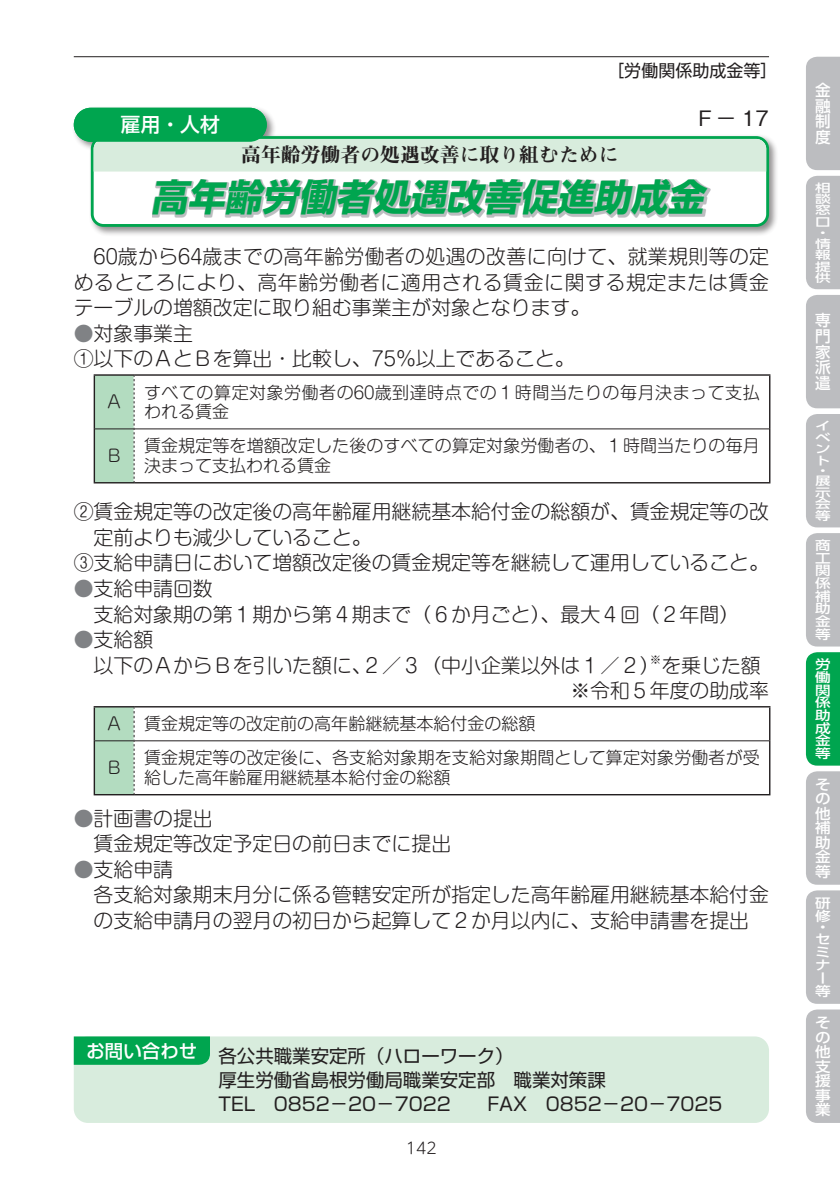
<style>
.page{position:relative;width:840px;height:1191px;background:#fff}
.page>*{position:absolute;margin:0;border:0;box-sizing:border-box;transform-origin:0 0}
.t1{font:italic 700 36.8px "Shin Go Pro";color:#00a54f}
.t2{font:500 21.2px "Gothic BBB Pro";color:#231f20}
.t3{font:300 19.8px/25.6px "Shin M Go Pro";color:#231f20}
.t4{font:19.8px "Midashi Min Pro MA31";color:#231f20}
.t5{font:500 19.8px "Shin Go Pro";color:#fff}
.t6{font:18.4px/24.2px "Shin Go Pro";color:#231f20}
.t7{font:300 17px/19.8px "Shin M Go Pro";letter-spacing:.005em;color:#231f20}
.t8{font:300 17px/19.8px "Shin M Go Pro";letter-spacing:.03em;color:#231f20}
.t9{font:17px "UD Shin Go Pro";color:#231f20}
.t10{font:500 15.6px/15.6px "UD Shin Go Pro";color:#fff;text-align:justify}
.t11{font:300 15.6px "UD Shin M Go Pro";color:#231f20}
.t12{font:500 14.4px/14.4px "UD Shin Go Pro";color:#fff;text-align:justify;scale:1.09 1}
.t13{font:500 13px/13px "UD Shin Go Pro";color:#fff;scale:1.19 1}
.t14{font:500 12.6px/12.6px "UD Shin Go Pro";color:#fff;text-align:justify;scale:1.23 1}
.t15{font:500 11.6px/11.6px "UD Shin Go Pro";color:#fff;text-align:justify;scale:1.35 1}
.t16{font:500 11.2px/11.2px "UD Shin Go Pro";color:#fff;scale:1.39 1}
.s1{color:#808285}
</style>
<div class="page">
<div style="left:806px;top:295px;width:33px;height:113px;background:#bcbdc0"></div>
<div style="left:806px;top:176px;width:33px;height:113px;background:#bcbdc0"></div>
<div style="left:806px;top:533px;width:33px;height:113px;background:#bcbdc0"></div>
<div style="left:806px;top:771px;width:33px;height:113px;background:#bcbdc0"></div>
<div style="left:806px;top:890px;width:33px;height:113px;background:#bcbdc0"></div>
<div style="left:806px;top:1009px;width:33px;height:114px;background:#bcbdc0"></div>
<div style="left:806px;top:414px;width:33px;height:113px;background:#bcbdc0"></div>
<div style="left:806px;top:57px;width:33px;height:113px;background:#bcbdc0"></div>
<div style="left:805px;top:652px;width:34px;height:113px;background:#00a54f"></div>
<div style="left:74px;top:1036px;width:694px;height:87px;background:#d8ecdd;border-radius:14px"></div>
<div style="left:74px;top:1036px;width:136px;height:28px;background:#00a54f"></div>
<hr style="left:134px;top:428px;width:634px;height:1px;background:#231f20">
<hr style="left:94px;top:374px;width:40px;height:2px;background:#231f20">
<hr style="left:134px;top:374px;width:636px;height:2px;background:#231f20">
<hr style="left:768px;top:376px;width:2px;height:53px;background:#231f20">
<hr style="left:768px;top:429px;width:2px;height:53px;background:#231f20">
<hr style="left:134px;top:482px;width:636px;height:1px;background:#231f20">
<svg style="left:94px;top:375px;width:41px;height:108px;background:#abd1b7"></svg>
<hr style="left:134px;top:740px;width:634px;height:1px;background:#231f20">
<hr style="left:94px;top:706px;width:40px;height:1px;background:#231f20">
<hr style="left:134px;top:706px;width:636px;height:1px;background:#231f20">
<hr style="left:768px;top:707px;width:2px;height:34px;background:#231f20">
<hr style="left:768px;top:741px;width:2px;height:53px;background:#231f20">
<hr style="left:94px;top:794px;width:40px;height:1px;background:#231f20">
<hr style="left:134px;top:794px;width:636px;height:1px;background:#231f20">
<svg style="left:94px;top:707px;width:41px;height:87px;background:#acd2b8"></svg>
<hr style="left:74px;top:56px;width:694px;height:1px;background:#231f20">
<div style="left:72px;top:105px;width:204px;height:47px;background:#231f20;opacity:.5"></div>
<div style="left:89px;top:134px;width:689px;height:103px;background:#231f20;opacity:.5"></div>
<div style="left:92px;top:137px;width:675px;height:88px;background:#fff;border-radius:11px"></div>
<div style="left:91px;top:136px;width:677px;height:91px;border:3px solid #00a54f;border-radius:11px"></div>
<div style="left:94px;top:139px;width:671px;height:32px;background:#d8ecdd"></div>
<svg style="left:152px;top:179px;width:557px;height:38px;background:#c7c8ca"></svg>
<div style="left:74px;top:108px;width:192px;height:34px;background:#00a54f;border-radius:17px"></div>
<p class="t9" style="left:607px;top:57px;width:172px">［労働関係助成金等］</p>
<p class="t5" style="left:120px;top:108px;width:101px">雇用・人材</p>
<p class="t2" style="left:694px;top:101px;width:76px">Ｆ− 17</p>
<p class="t4" style="left:241px;top:140px;width:379px">高年齢労働者の処遇改善に取り組むために</p>
<h1 class="t1" style="left:151px;top:168px;width:563px">高年齢労働者処遇改善促進助成金</h1>
<p class="t3" style="left:74px;top:241px;width:696px;text-align:justify">　60歳から64歳までの高年齢労働者の処遇の改善に向けて、就業規則等の定めるところにより、高年齢労働者に適用される賃金に関する規定または賃金テーブルの増額改定に取り組む事業主が対象となります。</p>
<p class="t3" style="left:74px;top:318px;width:502px"><span class="s1">●</span>対象事業主<br>①以下のＡとＢを算出・比較し、75％以上であること。</p>
<p class="t7" style="left:107px;top:390px;width:15px">A</p>
<p class="t8" style="left:144px;top:380px;width:617px">すべての算定対象労働者の60歳到達時点での１時間当たりの毎月決まって支払われる賃金</p>
<p class="t7" style="left:108px;top:444px;width:14px">B</p>
<p class="t7" style="left:144px;top:434px;width:617px">賃金規定等を増額改定した後のすべての算定対象労働者の、１時間当たりの毎月決まって支払われる賃金</p>
<p class="t3" style="left:74px;top:497px;width:696px">②賃金規定等の改定後の高年齢雇用継続基本給付金の総額が、賃金規定等の改</p>
<p class="t3" style="left:94px;top:522px;width:279px">定前よりも減少していること。</p>
<p class="t3" style="left:74px;top:548px;width:696px">③支給申請日において増額改定後の賃金規定等を継続して運用していること。</p>
<p class="t3" style="left:94px;top:573px;width:646px;text-indent:-20px"><span class="s1">●</span>支給申請回数<br>支給対象期の第１期から第４期まで（６か月ごと）、最大４回（２年間）</p>
<p class="t3" style="left:74px;top:624px;width:81px"><span class="s1">●</span>支給額</p>
<p class="t3" style="left:94px;top:650px;width:668px">以下のＡからＢを引いた額に、２／３（中小企業以外は１／２）<sup>※</sup>を乗じた額</p>
<p class="t3" style="left:570px;top:675px;width:200px">※令和５年度の助成率</p>
<p class="t7" style="left:107px;top:712px;width:15px">A</p>
<p class="t7" style="left:144px;top:712px;width:393px">賃金規定等の改定前の高年齢継続基本給付金の総額</p>
<p class="t7" style="left:108px;top:756px;width:14px">B</p>
<p class="t7" style="left:144px;top:746px;width:617px">賃金規定等の改定後に、各支給対象期を支給対象期間として算定対象労働者が受給した高年齢雇用継続基本給付金の総額</p>
<p class="t3" style="left:94px;top:803px;width:359px;text-indent:-20px"><span class="s1">●</span>計画書の提出<br>賃金規定等改定予定日の前日までに提出</p>
<p class="t3" style="left:94px;top:854px;width:676px;text-indent:-20px"><span class="s1">●</span>支給申請<br>各支給対象期末月分に係る管轄安定所が指定した高年齢雇用継続基本給付金の支給申請月の翌月の初日から起算して２か月以内に、支給申請書を提出</p>
<p class="t6" style="left:218px;top:1041px;width:505px;text-indent:-132px"><sup>お問い合わせ</sup> 各公共職業安定所（ハローワーク）<br>厚生労働省島根労働局職業安定部　職業対策課<br>TEL　0852－20－7022　　FAX　0852－20－7025</p>
<p class="t11" style="left:406px;top:1135px;width:32px">142</p>
<p class="t10" style="left:814px;top:82px;width:17px">金融制度</p>
<p class="t16" style="left:814px;top:181px;width:13px">相談窓口・情報提供</p>
<p class="t10" style="left:814px;top:312px;width:17px">専門家派遣</p>
<p class="t15" style="left:814px;top:419px;width:13px">イベント</p>
<p class="t15" style="left:814px;top:465px;width:13px;line-height:10.2px">・展</p>
<p class="t15" style="left:814px;top:486px;width:13px">示会等</p>
<p class="t14" style="left:814px;top:538px;width:14px">商工関係補助金等</p>
<p class="t14" style="left:814px;top:658px;width:14px">労働関係助成金等</p>
<p class="t12" style="left:814px;top:777px;width:16px">その他補助金等</p>
<p class="t13" style="left:814px;top:896px;width:14px">研修</p>
<p class="t13" style="left:814px;top:921px;width:13px;line-height:11.4px">・セ</p>
<p class="t13" style="left:814px;top:945px;width:14px">ミナー等</p>
<p class="t12" style="left:814px;top:1015px;width:16px">その他支援事業</p>
</div>
